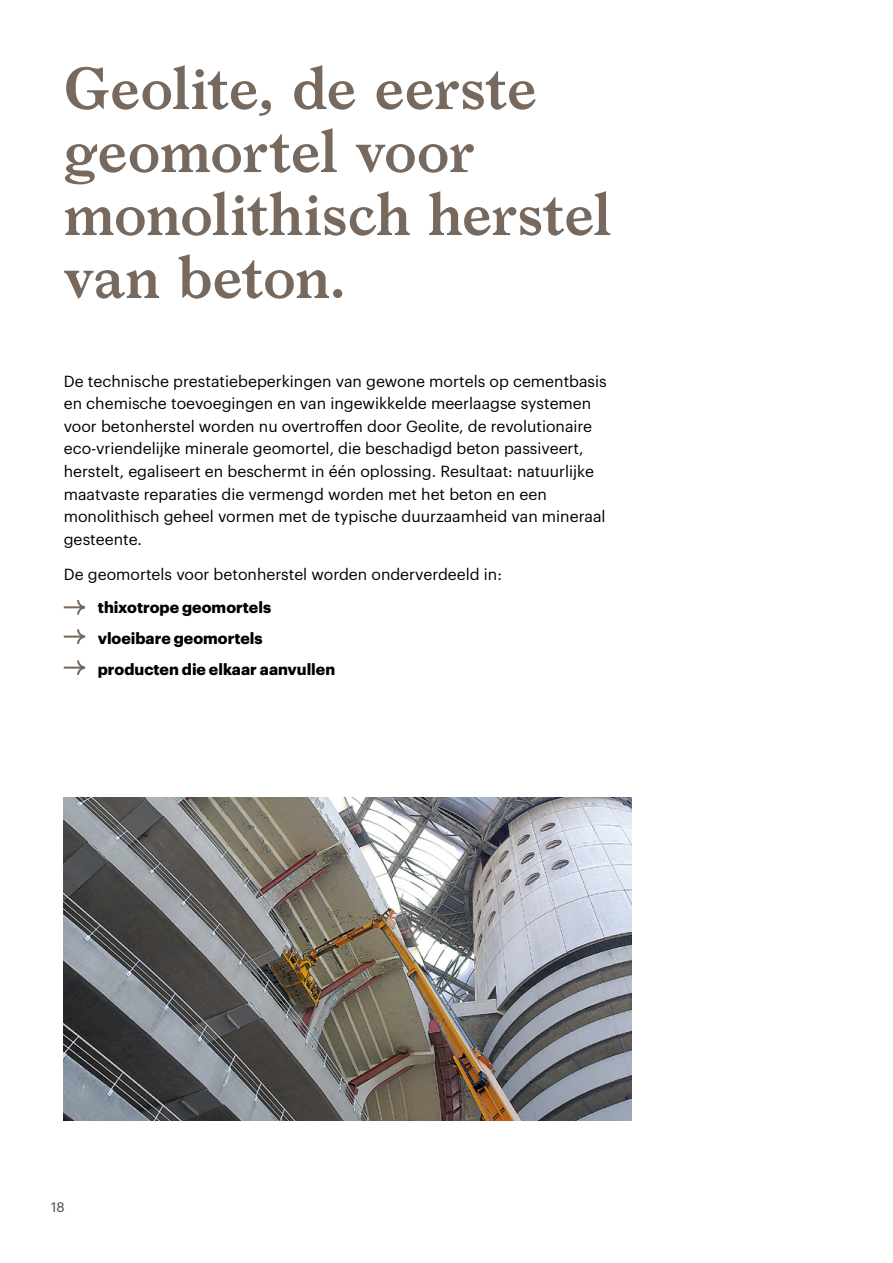
<style>
.page{position:relative;width:893px;height:1263px;background:#fff}
.page>*{position:absolute;margin:0;border:0;box-sizing:border-box;transform-origin:0 0}
.t1{font:600 57px/63px "Larish Neue";letter-spacing:-.01em;color:#77695e}
.t2{font:15.75px/22.5px "Graphik";color:#000}
.t3{font:700 15.75px/31px "Graphik";color:#000}
.t4{font:13.5px "Graphik";color:#474949}
</style>
<div class="page">
<svg style="left:64px;top:600px;width:21px;height:14px"></svg>
<svg style="left:64px;top:629px;width:21px;height:15px"></svg>
<svg style="left:64px;top:660px;width:21px;height:15px"></svg>
<img style="left:64px;top:797px;width:567px;height:324px">
<h1 class="t1" style="left:64px;top:53px;width:549px">Geolite, de eerste geomortel voor monolithisch herstel van beton.</h1>
<p class="t2" style="left:64px;top:369px;width:544px">De technische prestatiebeperkingen van gewone mortels op cementbasis en chemische toevoegingen en van ingewikkelde meerlaagse systemen voor betonherstel worden nu overtroffen door Geolite, de revolutionaire eco-vriendelijke minerale geomortel, die beschadigd beton passiveert, herstelt, egaliseert en beschermt in één oplossing. Resultaat: natuurlijke maatvaste reparaties die vermengd worden met het beton en een monolithisch geheel vormen met de typische duurzaamheid van mineraal gesteente.</p>
<p class="t2" style="left:64px;top:561px;width:440px">De geomortels voor betonherstel worden onderverdeeld in:</p>
<p class="t3" style="left:98px;top:590px;width:239px">thixotrope geomortels vloeibare geomortels producten die elkaar aanvullen</p>
<p class="t4" style="left:51px;top:1197px;width:15px">18</p>
</div>
